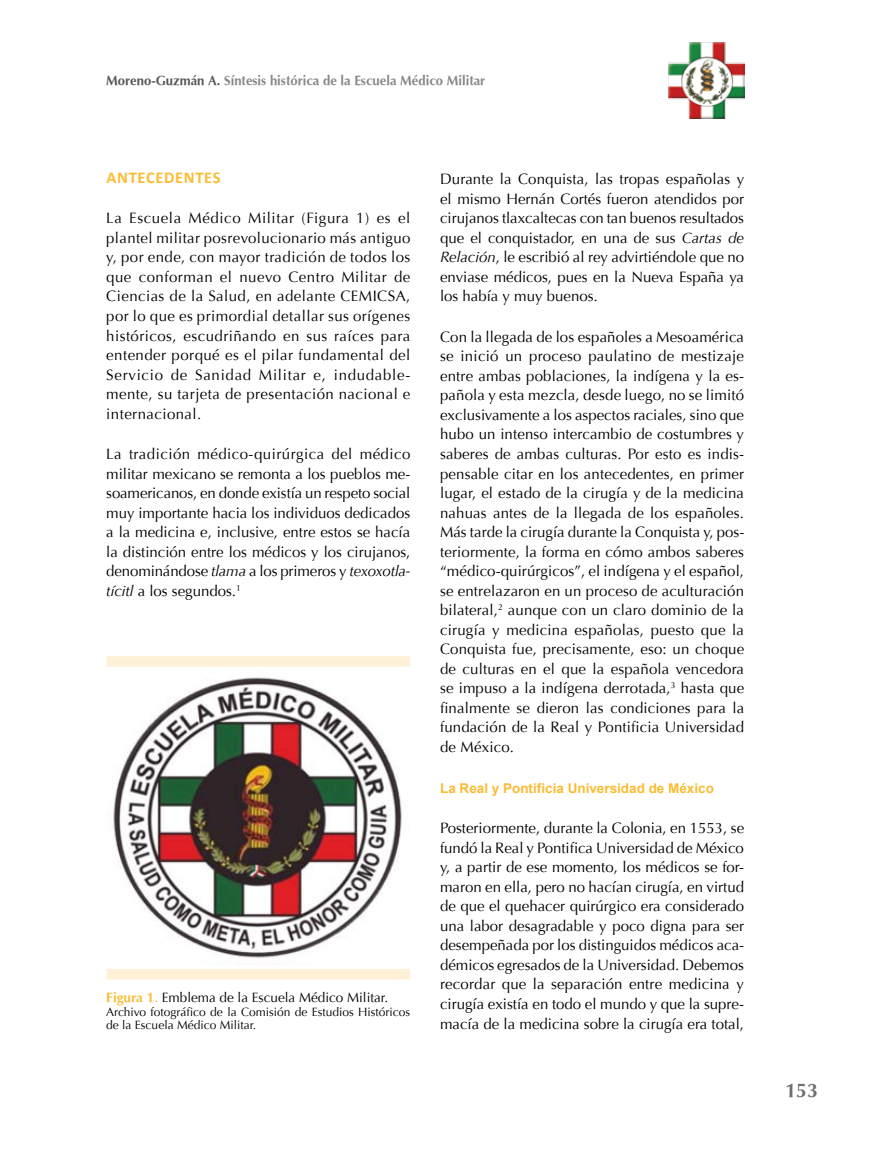
<style>
.page{position:relative;width:893px;height:1149px;background:#fff}
.page>*{position:absolute;margin:0;border:0;box-sizing:border-box;transform-origin:0 0}
.t1{font:700 19.5px "Optima";color:#706f6f}
.t2{font:700 16.5px "Calibri";letter-spacing:.04em;color:#fbbc33}
.t3{font:15px/19.5px "Optima";color:#000;text-align:justify}
.t4{font:700 13.5px "Optima";color:#878787}
.t5{font:13.5px "Optima";color:#000}
.t6{font:700 13.5px "Arial";color:#fbbc33}
.t7{font:12px/13.5px "Optima";color:#000}
.s1{color:#575756}
.s2{font-style:italic}
.s3{font-weight:700;color:#fbbc33}
.s4{color:#fbbc33}
</style>
<div class="page">
<img style="left:668px;top:42px;width:76px;height:76px">
<img style="left:107px;top:677px;width:295px;height:281px">
<div style="left:106px;top:968px;width:304px;height:11px;background:#fef1d7"></div>
<div style="left:106px;top:656px;width:304px;height:10px;background:#fef1d7"></div>
<p class="t4" style="left:106px;top:73px;width:381px"><span class="s1">Moreno-Guzmán A.</span> Síntesis histórica de la Escuela Médico Militar</p>
<p class="t2" style="left:107px;top:166px;width:115px">ANTECEDENTES</p>
<p class="t3" style="left:106px;top:209px;width:306px">La Escuela Médico Militar (Figura 1) es el plantel militar posrevolucionario más antiguo y, por ende, con mayor tradición de todos los que conforman el nuevo Centro Militar de Ciencias de la Salud, en adelante CEMICSA, por lo que es primordial detallar sus orígenes históricos, escudriñando en sus raíces para entender porqué es el pilar fundamental del Servicio de Sanidad Militar e, indudable&shy;mente, su tarjeta de presentación nacional e internacional.</p>
<p class="t3" style="left:106px;top:444px;width:306px">La tradición médico-quirúrgica del médico militar mexicano se remonta a los pueblos me&shy;soamericanos, en donde existía un respeto social muy importante hacia los individuos dedicados a la medicina e, inclusive, entre estos se hacía la distinción entre los médicos y los cirujanos, denominándose <span class="s2">tlama</span> a los primeros y <span class="s2">texoxotla&shy;tícitl</span> a los segundos.<sup>1</sup></p>
<p class="t5" style="left:106px;top:989px;width:283px"><span class="s3">Figura 1</span><span class="s4">.</span> Emblema de la Escuela Médico Militar.</p>
<p class="t7" style="left:106px;top:1004px;width:305px">Archivo fotográfico de la Comisión de Estudios Históricos de la Escuela Médico Militar.</p>
<p class="t3" style="left:440px;top:169px;width:306px">Durante la Conquista, las tropas españolas y el mismo Hernán Cortés fueron atendidos por cirujanos tlaxcaltecas con tan buenos resultados que el conquistador, en una de sus <span class="s2">Cartas de Relación</span>, le escribió al rey advirtiéndole que no enviase médicos, pues en la Nueva España ya los había y muy buenos.</p>
<p class="t3" style="left:440px;top:327px;width:306px">Con la llegada de los españoles a Mesoamérica se inició un proceso paulatino de mestizaje entre ambas poblaciones, la indígena y la es&shy;pañola y esta mezcla, desde luego, no se limitó exclusivamente a los aspectos raciales, sino que hubo un intenso intercambio de costumbres y saberes de ambas culturas. Por esto es indis&shy;pensable citar en los antecedentes, en primer lugar, el estado de la cirugía y de la medicina nahuas antes de la llegada de los españoles.<br>Más tarde la cirugía durante la Conquista y, pos&shy;teriormente, la forma en cómo ambos saberes “médico-quirúrgicos”, el indígena y el español, se entrelazaron en un proceso de aculturación bilateral,<sup>2</sup> aunque con un claro dominio de la cirugía y medicina españolas, puesto que la Conquista fue, precisamente, eso: un choque de culturas en el que la española vencedora se impuso a la indígena derrotada,<sup>3</sup> hasta que finalmente se dieron las condiciones para la fundación de la Real y Pontificia Universidad de México.</p>
<p class="t6" style="left:440px;top:780px;width:275px">La Real y Pontificia Universidad de México</p>
<p class="t3" style="left:440px;top:818px;width:306px">Posteriormente, durante la Colonia, en 1553, se fundó la Real y Pontifica Universidad de México y, a partir de ese momento, los médicos se for&shy;maron en ella, pero no hacían cirugía, en virtud de que el quehacer quirúrgico era considerado una labor desagradable y poco digna para ser desempeñada por los distinguidos médicos aca&shy;démicos egresados de la Universidad. Debemos recordar que la separación entre medicina y cirugía existía en todo el mundo y que la supre&shy;macía de la medicina sobre la cirugía era total,</p>
<h1 class="t1" style="left:785px;top:1079px;width:34px">153</h1>
</div>
